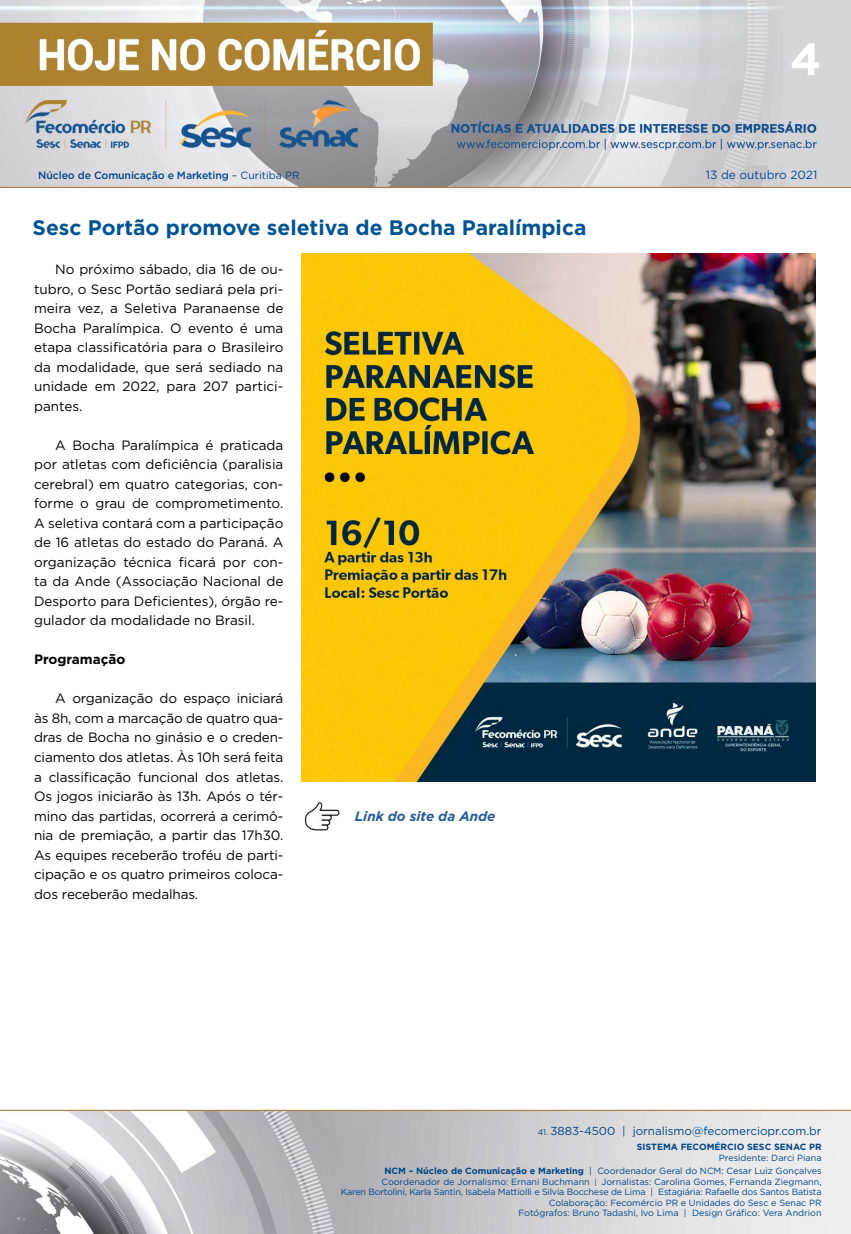
<style>
.page{position:relative;width:851px;height:1234px;background:#fff}
.page>*{position:absolute;margin:0;border:0;box-sizing:border-box;transform-origin:0 0}
.t1{font:700 45px "Gotham";color:#fff}
.t2{font:700 21px "Gotham";color:#005493}
.t3{font:13.5px/19.5px "Gotham";color:#000;text-align:justify}
.t4{font:italic 700 13.5px "Gotham";color:#275b9b}
.t5{font:700 13.5px "Gotham";color:#000}
.t6{font:11.85px "Gotham";color:#004a93}
.t7{font:11.55px "Gotham";color:#004587}
.t8{font:500 10.5px "Gotham";letter-spacing:-.01em;color:#004587}
.t9{font:9px/10.5px "Gotham";color:#004587;text-align:right}
.t10{font:700 9px "Gotham";color:#004587}
.s1{font-weight:400}
.s2{font-size:8.25px}
.s3{font-weight:700}
.s4{font-size:7.65px}
</style>
<div class="page">
<img style="left:0;top:0;width:850px;height:188px">
<img style="left:0;top:1109px;width:850px;height:124px">
<img style="left:301px;top:253px;width:514px;height:528px">
<img style="left:304px;top:802px;width:35px;height:28px">
<h1 class="t1" style="left:790px;top:29px;width:33px">4</h1>
<p class="t8" style="left:38px;top:168px;width:263px">Núcleo de Comunicação e Marketing <span class="s1">– Curitiba PR</span></p>
<p class="t6" style="left:705px;top:167px;width:113px">13 de outubro 2021</p>
<h2 class="t2" style="left:33px;top:214px;width:555px">Sesc Portão promove seletiva de Bocha Paralímpica</h2>
<p class="t3" style="left:34px;top:259px;width:251px;text-indent:21px">No próximo sábado, dia 16 de ou&shy;tubro, o Sesc Portão sediará pela pri&shy;meira vez, a Seletiva Paranaense de Bocha Paralímpica. O evento é uma etapa classificatória para o Brasileiro da modalidade, que será sediado na unidade em 2022, para 207 partici&shy;pantes.</p>
<p class="t3" style="left:34px;top:435px;width:251px;text-indent:21px">A Bocha Paralímpica é praticada por atletas com deficiência (paralisia cerebral) em quatro categorias, con&shy;forme o grau de comprometimento.<br>A seletiva contará com a participação de 16 atletas do estado do Paraná. A organização técnica ficará por con&shy;ta da Ande (Associação Nacional de Desporto para Deficientes), órgão re&shy;gulador da modalidade no Brasil.</p>
<p class="t5" style="left:34px;top:650px;width:93px">Programação</p>
<p class="t3" style="left:34px;top:688px;width:251px;text-indent:21px">A organização do espaço iniciará às 8h, com a marcação de quatro qua&shy;dras de Bocha no ginásio e o creden&shy;ciamento dos atletas. Às 10h será feita a classificação funcional dos atletas.<br>Os jogos iniciarão às 13h. Após o tér&shy;mino das partidas, ocorrerá a cerimô&shy;nia de premiação, a partir das 17h30.<br>As equipes receberão troféu de parti&shy;cipação e os quatro primeiros coloca&shy;dos receberão medalhas.</p>
<p class="t4" style="left:355px;top:806px;width:142px">Link do site da Ande</p>
<p class="t7" style="left:537px;top:1123px;width:285px"><span class="s2">41.</span> 3883-4500 | jornalismo@fecomerciopr.com.br</p>
<p class="t10" style="left:636px;top:1140px;width:186px">SISTEMA FECOMÉRCIO SESC SENAC PR</p>
<p class="t9" style="left:384px;top:1150px;width:438px;line-height:13.5px">Presidente: Darci Piana<br><span class="s3">NCM – Núcleo de Comunicação e Marketing</span> | Coordenador Geral do NCM: Cesar Luiz Gonçalves</p>
<p class="t9" style="left:341px;top:1175px;width:482px">Coordenador de Jornalismo: Ernani Buchmann <span class="s4">|</span> Jornalistas: Carolina Gomes, Fernanda Ziegmann,<br>Karen Bortolini, Karla Santin, Isabela Mattiolli e Silvia Bocchese de Lima | Estagiária: Rafaelle dos Santos Batista Colaboração: Fecomércio PR e Unidades do Sesc e Senac PR<br>Fotógrafos: Bruno Tadashi, Ivo Lima | Design Gráfico: Vera Andrion</p>
</div>
